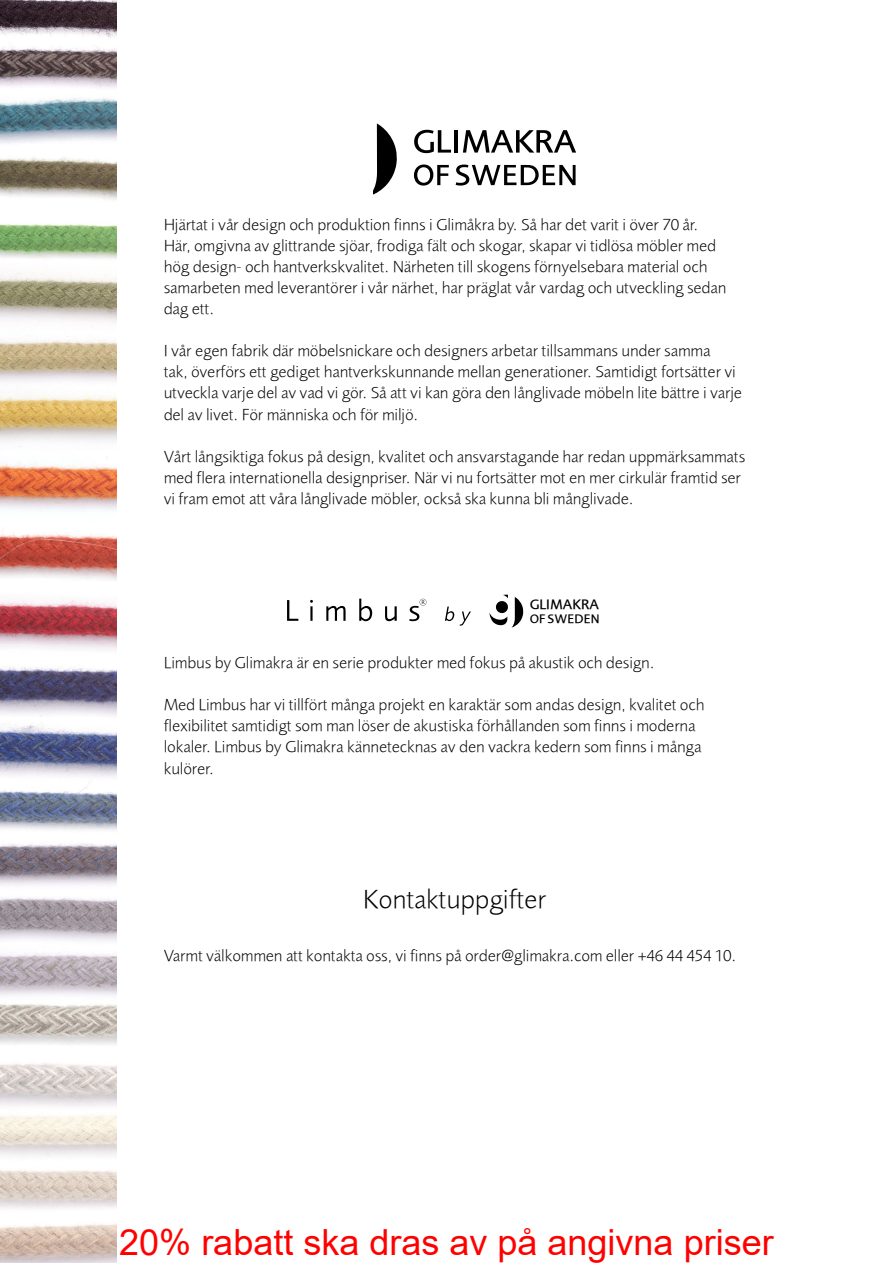
<style>
.page{position:relative;width:893px;height:1263px;background:#fff}
.page>*{position:absolute;margin:0;border:0;box-sizing:border-box;transform-origin:0 0}
.t1{font:36px "Arial";color:#f00}
.t2{font:300 27px "Foundry Sans";color:#000}
.t3{font:300 16.5px/21px "Foundry Sans";color:#000}
.t4{font:500 14.25px "Foundry Sans";color:#000}
.t5{font:500 12.75px "Foundry Sans";letter-spacing:.02em;color:#000}
</style>
<div class="page">
<svg style="left:373px;top:123px;width:24px;height:72px"></svg>
<svg style="left:414px;top:130px;width:37px;height:23px"></svg>
<hr style="left:454px;top:130px;width:4px;height:23px;background:#000">
<svg style="left:463px;top:130px;width:113px;height:23px"></svg>
<svg style="left:414px;top:165px;width:35px;height:21px"></svg>
<svg style="left:456px;top:165px;width:120px;height:21px"></svg>
<img style="left:0;top:0;width:117px;height:1263px">
<svg style="left:287px;top:600px;width:11px;height:21px"></svg>
<svg style="left:310px;top:600px;width:3px;height:21px"></svg>
<svg style="left:326px;top:606px;width:20px;height:15px"></svg>
<svg style="left:359px;top:599px;width:13px;height:22px"></svg>
<svg style="left:385px;top:606px;width:12px;height:15px"></svg>
<svg style="left:445px;top:606px;width:26px;height:20px"></svg>
<svg style="left:409px;top:599px;width:17px;height:22px"></svg>
<svg style="left:489px;top:595px;width:34px;height:33px"></svg>
<p class="t3" style="left:164px;top:214px;width:564px">Hjärtat i vår design och produktion finns i Glimåkra by. Så har det varit i över 70 år.<br>Här, omgivna av glittrande sjöar, frodiga fält och skogar, skapar vi tidlösa möbler med hög design- och hantverkskvalitet. Närheten till skogens förnyelsebara material och samarbeten med leverantörer i vår närhet, har präglat vår vardag och utveckling sedan dag ett.</p>
<p class="t3" style="left:164px;top:340px;width:580px">I vår egen fabrik där möbelsnickare och designers arbetar tillsammans under samma<br>tak, överförs ett gediget hantverkskunnande mellan generationer. Samtidigt fortsätter vi utveckla varje del av vad vi gör. Så att vi kan göra den långlivade möbeln lite bättre i varje del av livet. För människa och för miljö.</p>
<p class="t3" style="left:164px;top:445px;width:583px">Vårt långsiktiga fokus på design, kvalitet och ansvarstagande har redan uppmärksammats med flera internationella designpriser. När vi nu fortsätter mot en mer cirkulär framtid ser vi fram emot att våra långlivade möbler, också ska kunna bli månglivade.</p>
<p class="t4" style="left:530px;top:596px;width:71px">GLIMAKRA</p>
<p class="t5" style="left:530px;top:611px;width:71px">OF SWEDEN</p>
<p class="t3" style="left:164px;top:652px;width:492px">Limbus by Glimakra är en serie produkter med fokus på akustik och design.</p>
<p class="t3" style="left:164px;top:694px;width:542px">Med Limbus har vi tillfört många projekt en karaktär som andas design, kvalitet och flexibilitet samtidigt som man löser de akustiska förhållanden som finns i moderna lokaler. Limbus by Glimakra kännetecknas av den vackra kedern som finns i många kulörer.</p>
<h2 class="t2" style="left:363px;top:883px;width:185px">Kontaktuppgifter</h2>
<p class="t3" style="left:164px;top:945px;width:574px">Varmt välkommen att kontakta oss, vi finns på order@glimakra.com eller +46 44 454 10.</p>
<h1 class="t1" style="left:119px;top:1217px;width:656px">20% rabatt ska dras av på angivna priser</h1>
</div>
